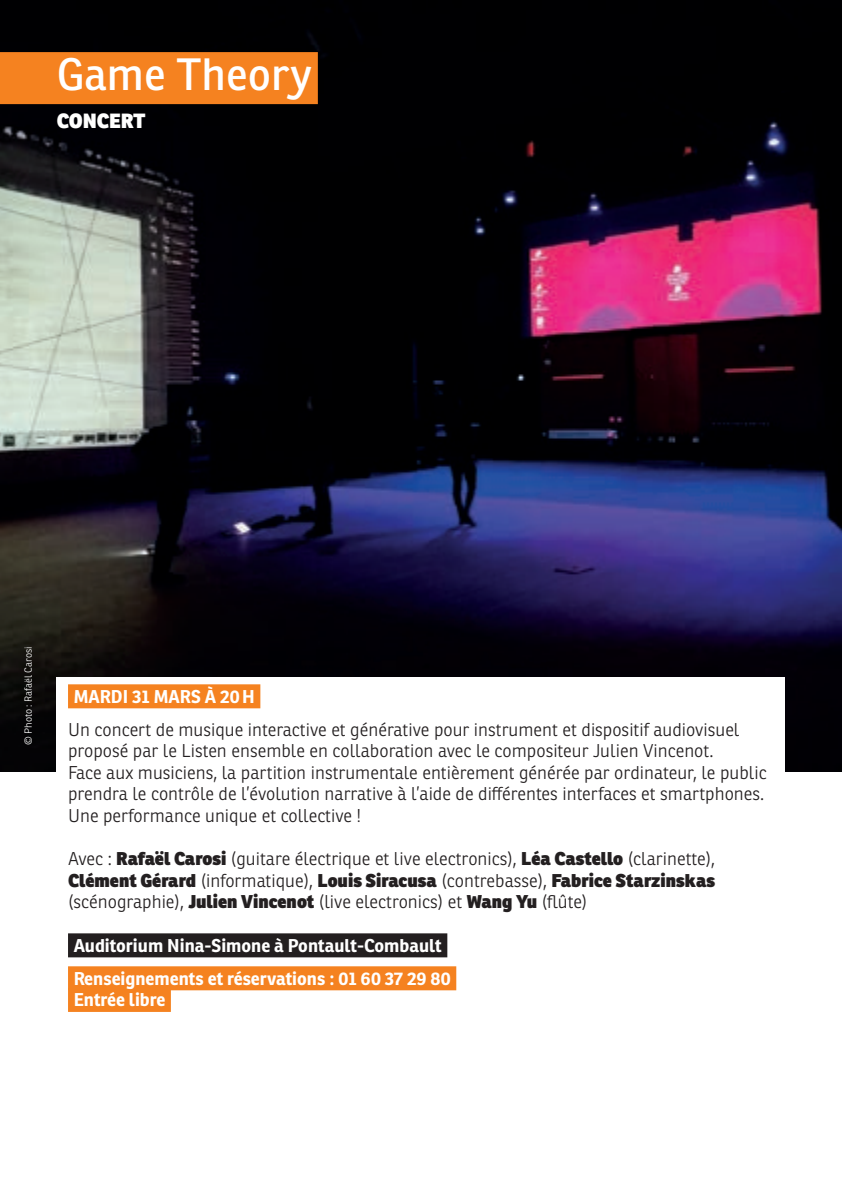
<style>
.page{position:relative;width:842px;height:1191px;background:#fff}
.page>*{position:absolute;margin:0;border:0;box-sizing:border-box;transform-origin:0 0}
.t1{font:44px "Ronnia";color:#fff}
.t2{font:800 20px "Ronnia";color:#fff}
.t3{font:300 18px/21.6px "Ronnia";color:#231f20}
.t4{font:700 18px/33px "Ronnia";color:#fff}
.t5{font:300 10px "Ronnia";color:#fff}
.s1{font-weight:800}
</style>
<div class="page">
<img style="left:0;top:0;width:842px;height:771px">
<div style="left:0;top:52px;width:318px;height:52px;background:#f58220"></div>
<div style="left:57px;top:677px;width:728px;height:514px;background:#fff"></div>
<div style="left:68px;top:684px;width:192px;height:24px;background:#f58220"></div>
<div style="left:68px;top:933px;width:379px;height:24px;background:#231f20"></div>
<div style="left:68px;top:966px;width:388px;height:24px;background:#f58220"></div>
<div style="left:68px;top:988px;width:103px;height:24px;background:#f58220"></div>
<h1 class="t1" style="left:57px;top:47px;width:257px">Game Theory</h1>
<p class="t2" style="left:57px;top:108px;width:90px">CONCERT</p>
<p class="t5" style="left:22px;top:745px;width:100px;rotate:-90deg">© Photo : Rafaël Carosi</p>
<p class="t4" style="left:74px;top:679px;width:182px">MARDI 31 MARS À 20H</p>
<p class="t3" style="left:68px;top:718px;width:700px">Un concert de musique interactive et générative pour instrument et dispositif audiovisuel proposé par le Listen ensemble en collaboration avec le compositeur Julien Vincenot.<br>Face aux musiciens, la partition instrumentale entièrement générée par ordinateur, le public prendra le contrôle de l’évolution narrative à l’aide de différentes interfaces et smartphones.<br>Une performance unique et collective !</p>
<p class="t3" style="left:68px;top:848px;width:648px;text-align:justify">Avec : <span class="s1">Rafaël Carosi</span> (guitare électrique et live electronics), <span class="s1">Léa Castello</span> (clarinette), <span class="s1">Clément Gérard</span> (informatique), <span class="s1">Louis Siracusa</span> (contrebasse), <span class="s1">Fabrice Starzinskas </span>(scénographie), <span class="s1">Julien Vincenot</span> (live electronics) et <span class="s1">Wang Yu</span> (flûte)</p>
<p class="t4" style="left:74px;top:928px;width:378px">Auditorium Nina-Simone à Pontault-Combault<br>Renseignements et réservations : 01 60 37 29 80</p>
<p class="t4" style="left:74px;top:983px;width:93px">Entrée libre</p>
</div>
